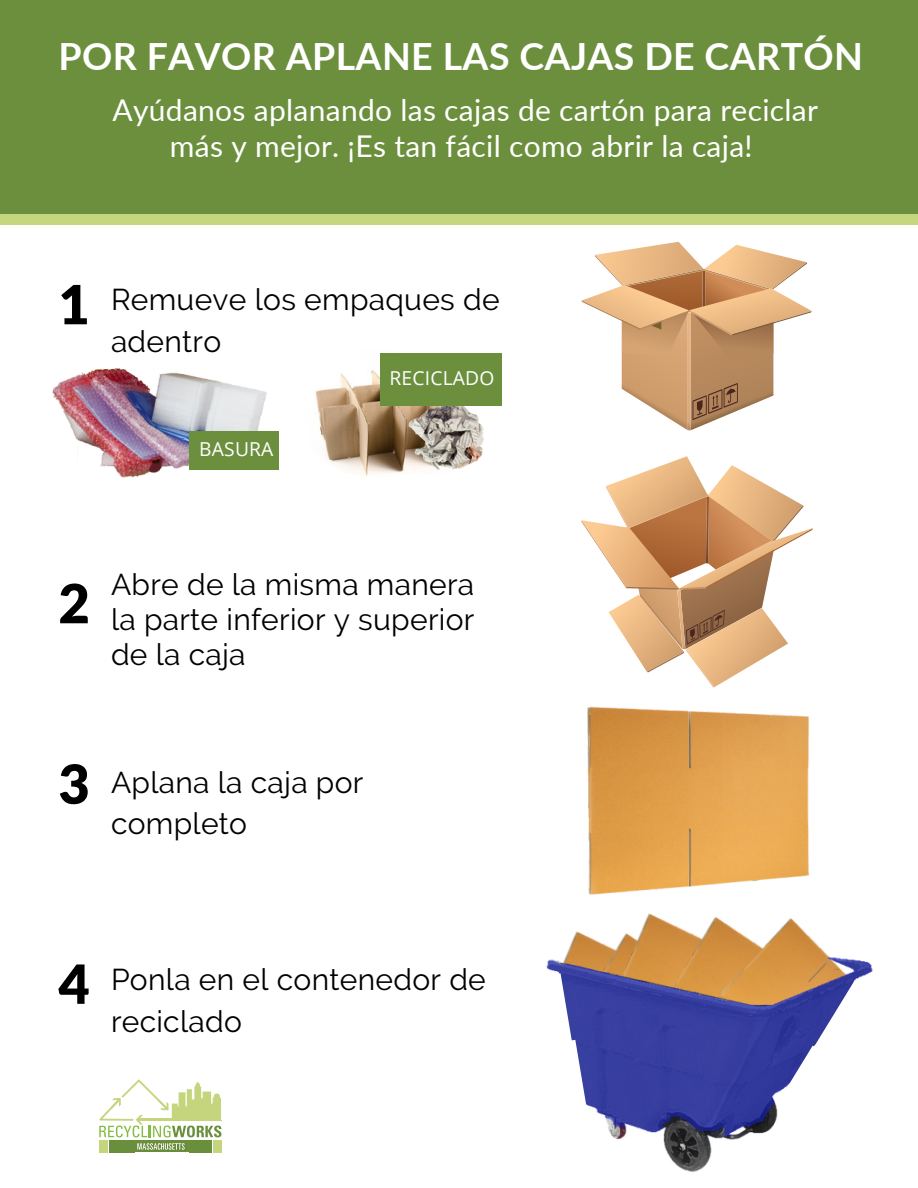
<style>
.page{position:relative;width:918px;height:1188px;background:#fff}
.page>*{position:absolute;margin:0;border:0;box-sizing:border-box;transform-origin:0 0}
.t1{font:900 54px "Lato";color:#000}
.t2{font:700 37.5px "Lato";letter-spacing:.01em;color:#fff}
.t3{font:30px/41.7px "Raleway";letter-spacing:.01em;color:#000}
.t4{font:30px/36px "Lato";letter-spacing:.01em;color:#fff;text-align:center}
.t5{font:19.2px "Open Sans";letter-spacing:.01em;color:#fff}
</style>
<div class="page">
<div style="left:0;top:0;width:918px;height:214px;background:#6b8f3d"></div>
<svg style="left:582px;top:242px;width:230px;height:188px"></svg>
<svg style="left:581px;top:456px;width:232px;height:219px"></svg>
<img style="left:587px;top:675px;width:222px;height:220px">
<img style="left:52px;top:368px;width:227px;height:110px">
<div style="left:190px;top:432px;width:89px;height:38px;background:#6b8f3d"></div>
<img style="left:315px;top:370px;width:65px;height:106px">
<img style="left:379px;top:385px;width:123px;height:91px">
<div style="left:0;top:214px;width:918px;height:11px;background:#c4d77e"></div>
<img style="left:565px;top:931px;width:31px;height:25px">
<img style="left:596px;top:894px;width:22px;height:62px">
<img style="left:618px;top:880px;width:191px;height:76px">
<img style="left:690px;top:881px;width:139px;height:75px">
<img style="left:546px;top:956px;width:327px;height:216px">
<svg style="left:546px;top:973px;width:40px;height:143px"></svg>
<svg style="left:784px;top:980px;width:89px;height:145px"></svg>
<div style="left:380px;top:353px;width:121px;height:52px;background:#6b8f3d"></div>
<div style="left:109px;top:1141px;width:102px;height:11px;background:#6a8f3c"></div>
<div style="left:213px;top:1141px;width:8px;height:11px;background:#c4d57e"></div>
<div style="left:99px;top:1141px;width:8px;height:11px;background:#c4d57e"></div>
<svg style="left:99px;top:1080px;width:122px;height:57px"></svg>
<svg style="left:137px;top:1143px;width:48px;height:7px"></svg>
<p class="t2" style="left:58px;top:33px;width:806px">POR FAVOR APLANE LAS CAJAS DE CARTÓN</p>
<p class="t4" style="left:113px;top:91px;width:707px">Ayúdanos aplanando las cajas de cartón para reciclar más y mejor. ¡Es tan fácil como abrir la caja!</p>
<p class="t1" style="left:58px;top:271px;width:33px">1</p>
<p class="t3" style="left:111px;top:279px;width:390px">Remueve los empaques de adentro</p>
<p class="t5" style="left:199px;top:436px;width:76px">BASURA</p>
<p class="t5" style="left:390px;top:365px;width:106px">RECICLADO</p>
<p class="t1" style="left:58px;top:570px;width:33px">2</p>
<p class="t3" style="left:111px;top:567px;width:365px;line-height:34.8px;text-align:justify">Abre de la misma manera la parte inferior y superior de la caja</p>
<p class="t1" style="left:58px;top:751px;width:33px">3</p>
<p class="t3" style="left:111px;top:761px;width:254px">Aplana la caja por completo</p>
<p class="t1" style="left:58px;top:951px;width:33px">4</p>
<p class="t3" style="left:111px;top:958px;width:376px">Ponla en el contenedor de reciclado</p>
</div>
